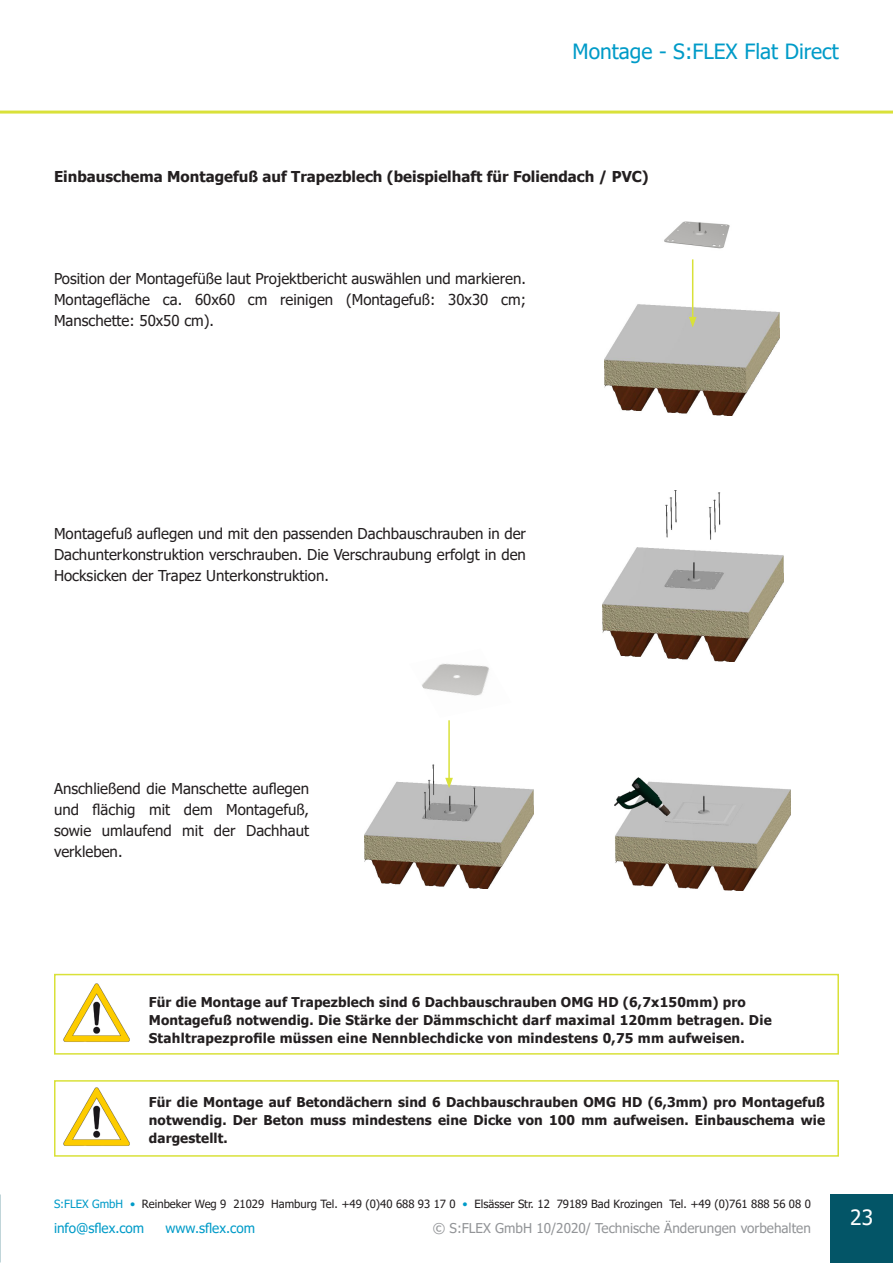
<style>
.page{position:relative;width:893px;height:1263px;background:#fff}
.page>*{position:absolute;margin:0;border:0;box-sizing:border-box;transform-origin:0 0}
.t1{font:21px "Tahoma";color:#009bc8}
.t2{font:21px "Tahoma";color:#fff}
.t3{font:15px/21px "Tahoma";color:#231f20;text-align:justify}
.t4{font:700 15px "Tahoma";color:#231f20}
.t5{font:700 13.5px/18px "Tahoma";letter-spacing:.02em;color:#231f20}
.t6{font:13.5px "Tahoma";color:#939598}
.t7{font:13.5px "Tahoma";color:#009bc8}
.t8{font:11.4px "Tahoma";color:#231f20}
.s1{color:#009bc8}
</style>
<div class="page">
<hr style="left:0;top:111px;width:893px;height:3px;background:#d9e139">
<div style="left:830px;top:1194px;width:63px;height:69px;background:#035567"></div>
<img style="left:605px;top:302px;width:175px;height:113px">
<img style="left:602px;top:491px;width:181px;height:170px">
<hr style="left:692px;top:259px;width:1px;height:60px;background:#d9e139">
<svg style="left:689px;top:317px;width:7px;height:10px"></svg>
<img style="left:364px;top:764px;width:170px;height:125px">
<hr style="left:448px;top:720px;width:2px;height:60px;background:#d9e139">
<svg style="left:445px;top:778px;width:8px;height:10px"></svg>
<img style="left:615px;top:777px;width:176px;height:113px">
<div style="left:54px;top:974px;width:785px;height:80px;border:2px solid #d9e139"></div>
<img style="left:63px;top:983px;width:67px;height:59px">
<div style="left:54px;top:1080px;width:785px;height:77px;border:2px solid #d9e139"></div>
<img style="left:63px;top:1087px;width:67px;height:59px">
<img style="left:664px;top:221px;width:66px;height:28px">
<img style="left:422px;top:663px;width:67px;height:33px">
<h1 class="t1" style="left:572px;top:37px;width:268px">Montage - S:FLEX Flat Direct</h1>
<p class="t4" style="left:54px;top:166px;width:596px">Einbauschema Montagefuß auf Trapezblech (beispielhaft für Foliendach / PVC)</p>
<p class="t3" style="left:54px;top:268px;width:473px">Position der Montagefüße laut Projektbericht auswählen und markieren.<br>Montagefläche ca. 60x60 cm reinigen (Montagefuß: 30x30 cm; Manschette: 50x50 cm).</p>
<p class="t3" style="left:54px;top:524px;width:473px">Montagefuß auflegen und mit den passenden Dachbauschrauben in der Dachunterkonstruktion verschrauben. Die Verschraubung erfolgt in den Hocksicken der Trapez Unterkonstruktion.</p>
<p class="t3" style="left:54px;top:779px;width:257px">Anschließend die Manschette auflegen und flächig mit dem Montagefuß, sowie umlaufend mit der Dachhaut verkleben.</p>
<p class="t5" style="left:149px;top:994px;width:624px">Für die Montage auf Trapezblech sind 6 Dachbauschrauben OMG HD (6,7x150mm) pro<br>Montagefuß notwendig. Die Stärke der Dämmschicht darf maximal 120mm betragen. Die<br>Stahltrapezprofile müssen eine Nennblechdicke von mindestens 0,75 mm aufweisen.</p>
<p class="t5" style="left:149px;top:1094px;width:678px;text-align:justify">Für die Montage auf Betondächern sind 6 Dachbauschrauben OMG HD (6,3mm) pro Montagefuß notwendig. Der Beton muss mindestens eine Dicke von 100 mm aufweisen. Einbauschema wie dargestellt.</p>
<p class="t8" style="left:54px;top:1196px;width:758px"><span class="s1">S:FLEX GmbH •</span> Reinbeker Weg 9 21029 Hamburg Tel. +49 (0)40 688 93 17 0 <span class="s1">•</span> Elsässer Str. 12 79189 Bad Krozingen Tel. +49 (0)761 888 56 08 0</p>
<p class="t7" style="left:54px;top:1219px;width:92px">info@sflex.com</p>
<p class="t7" style="left:165px;top:1219px;width:91px">www.sflex.com</p>
<p class="t6" style="left:433px;top:1219px;width:380px">© S:FLEX GmbH 10/2020/ Technische Änderungen vorbehalten</p>
<h1 class="t2" style="left:850px;top:1203px;width:24px">23</h1>
</div>
